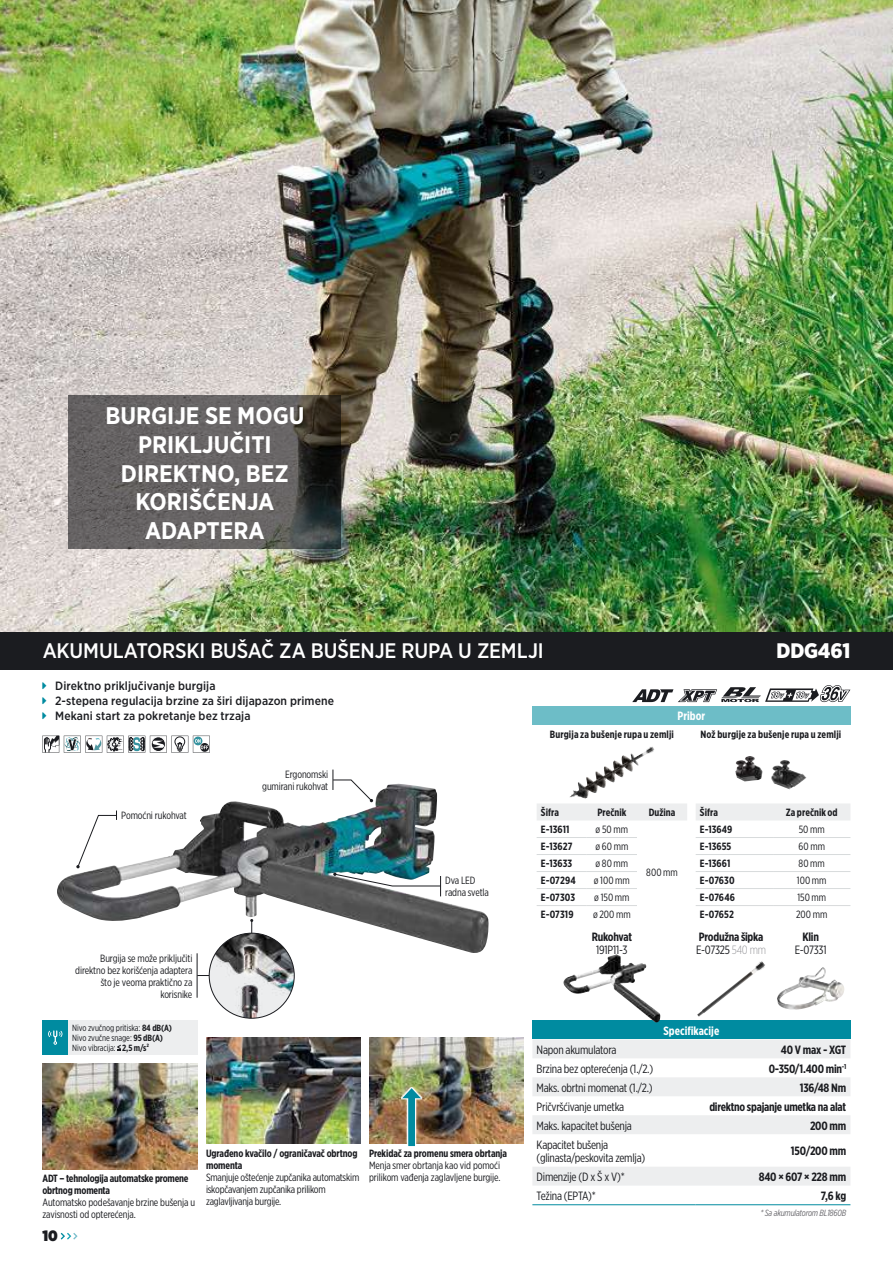
<style>
.page{position:relative;width:893px;height:1263px;background:#fff}
.page>*{position:absolute;margin:0;border:0;box-sizing:border-box;transform-origin:0 0}
.t1{font:700 24px/28.8px "Gotham Narrow";color:#fff;text-align:center}
.t2{font:500 21px "Gotham Narrow";letter-spacing:-.005em;color:#fff}
.t3{font:900 21px "Gotham Narrow";letter-spacing:-.01em;color:#fff}
.t4{font:900 15px "Gotham Narrow";color:#1b1c20}
.t5{font:12px/13.5px "Gotham X Narrow";letter-spacing:-.02em;color:#1b1c20}
.t6{font:700 12px/13.5px "Gotham X Narrow";letter-spacing:-.02em;color:#1b1c20}
.t7{font:500 12px/15px "Gotham Narrow";letter-spacing:.005em;color:#1b1c20}
.t8{font:700 12px "Gotham X Narrow";color:#fff}
.t9{font:10.5px/12px "Gotham X Narrow";letter-spacing:-.01em;color:#1b1c20}
.t10{font:700 10.5px/12px "Gotham X Narrow";color:#1b1c20}
.t11{font:700 10.5px/12px "Gotham X Narrow";letter-spacing:-.02em;color:#1b1c20}
.t12{font:9px/9.8px "Gotham X Narrow";letter-spacing:-.01em;color:#1b1c20}
.t13{font:italic 9px "Gotham X Narrow";letter-spacing:-.02em;color:#68676c}
.s1{font-weight:400}
.s2{font-weight:300;color:#98989c}
.s3{font-weight:700}
</style>
<div class="page">
<div style="left:0;top:631px;width:893px;height:39px;background:#1b1c20"></div>
<img style="left:0;top:0;width:892px;height:631px">
<img style="left:57px;top:784px;width:432px;height:169px">
<img style="left:369px;top:1037px;width:155px;height:107px">
<img style="left:206px;top:1037px;width:155px;height:107px">
<img style="left:43px;top:1063px;width:154px;height:106px">
<div style="left:43px;top:1020px;width:25px;height:34px;background:#008ba0"></div>
<div style="left:68px;top:1020px;width:129px;height:34px;background:#edeeef"></div>
<svg style="left:48px;top:1030px;width:15px;height:15px"></svg>
<svg style="left:117px;top:1045px;width:4px;height:6px"></svg>
<div style="left:532px;top:1020px;width:318px;height:19px;background:#008ba0"></div>
<svg style="left:532px;top:1039px;width:318px;height:146px;fill:#f3f3f4"></svg>
<hr style="left:532px;top:1204px;width:164px;height:1px;background:#008ba0">
<hr style="left:696px;top:1204px;width:154px;height:1px;background:#008ba0">
<svg style="left:401px;top:1087px;width:21px;height:60px"></svg>
<div style="left:408px;top:1095px;width:7px;height:51px;background:#008ba0"></div>
<svg style="left:402px;top:1088px;width:19px;height:10px"></svg>
<img style="left:209px;top:933px;width:85px;height:85px;border-radius:43px">
<svg style="left:250px;top:919px;width:3px;height:14px"></svg>
<svg style="left:892px;top:0;width:1px;height:631px"></svg>
<svg style="left:69px;top:395px;width:272px;height:154px;background:#5c5a59"></svg>
<svg style="left:42px;top:736px;width:168px;height:17px"></svg>
<svg style="left:333px;top:769px;width:40px;height:33px"></svg>
<hr style="left:197px;top:953px;width:1px;height:45px;background:#1b1c20">
<svg style="left:76px;top:810px;width:41px;height:58px"></svg>
<svg style="left:333px;top:872px;width:108px;height:24px"></svg>
<div style="left:532px;top:706px;width:318px;height:19px;background:#6dbdc7"></div>
<img style="left:570px;top:747px;width:82px;height:51px">
<img style="left:735px;top:756px;width:71px;height:33px">
<div style="left:537px;top:804px;width:150px;height:16px;background:#edeeef"></div>
<hr style="left:587px;top:837px;width:50px;height:1px;background:#d8dbdc">
<hr style="left:587px;top:854px;width:50px;height:1px;background:#d8dbdc">
<hr style="left:587px;top:871px;width:50px;height:1px;background:#d8dbdc">
<hr style="left:587px;top:888px;width:50px;height:1px;background:#d8dbdc">
<hr style="left:587px;top:905px;width:50px;height:1px;background:#d8dbdc">
<hr style="left:537px;top:837px;width:50px;height:1px;background:#d8dbdc">
<hr style="left:537px;top:854px;width:50px;height:1px;background:#d8dbdc">
<hr style="left:537px;top:888px;width:50px;height:1px;background:#d8dbdc">
<hr style="left:537px;top:905px;width:50px;height:1px;background:#d8dbdc">
<hr style="left:537px;top:871px;width:50px;height:1px;background:#d8dbdc">
<div style="left:696px;top:804px;width:154px;height:16px;background:#edeeef"></div>
<hr style="left:773px;top:837px;width:77px;height:1px;background:#d8dbdc">
<hr style="left:773px;top:854px;width:77px;height:1px;background:#d8dbdc">
<hr style="left:773px;top:871px;width:77px;height:1px;background:#d8dbdc">
<hr style="left:773px;top:888px;width:77px;height:1px;background:#d8dbdc">
<hr style="left:773px;top:905px;width:77px;height:1px;background:#d8dbdc">
<hr style="left:696px;top:837px;width:77px;height:1px;background:#d8dbdc">
<hr style="left:696px;top:854px;width:77px;height:1px;background:#d8dbdc">
<hr style="left:696px;top:888px;width:77px;height:1px;background:#d8dbdc">
<hr style="left:696px;top:905px;width:77px;height:1px;background:#d8dbdc">
<hr style="left:696px;top:871px;width:77px;height:1px;background:#d8dbdc">
<img style="left:564px;top:954px;width:96px;height:68px">
<img style="left:697px;top:961px;width:68px;height:56px">
<img style="left:777px;top:967px;width:67px;height:42px">
<svg style="left:632px;top:685px;width:218px;height:17px"></svg>
<svg style="left:61px;top:1233px;width:16px;height:6px"></svg>
<h1 class="t1" style="left:105px;top:401px;width:201px">BURGIJE SE MOGU<br>PRIKLJUČITI<br>DIREKTNO, BEZ<br>KORIŠĆENJA<br>ADAPTERA</h1>
<h2 class="t2" style="left:43px;top:637px;width:503px">AKUMULATORSKI BUŠAČ ZA BUŠENJE RUPA U ZEMLJI</h2>
<h2 class="t3" style="left:776px;top:637px;width:76px">DDG461</h2>
<p class="t7" style="left:55px;top:678px;width:280px">Direktno priključivanje burgija<br>2-stepena regulacija brzine za širi dijapazon primene<br>Mekani start za pokretanje bez trzaja</p>
<p class="t9" style="left:121px;top:809px;width:67px">Pomoćni rukohvat</p>
<p class="t9" style="left:75px;top:952px;width:119px;text-align:right">Burgija se može priključiti direktno bez korišćenja adaptera što je veoma praktično za korisnike</p>
<p class="t9" style="left:262px;top:768px;width:68px;text-align:right">Ergonomski gumirani rukohvat</p>
<p class="t9" style="left:445px;top:874px;width:45px">Dva LED radna svetla</p>
<p class="t8" style="left:678px;top:708px;width:29px">Pribor</p>
<p class="t10" style="left:550px;top:728px;width:126px">Burgija za bušenje rupa u zemlji</p>
<p class="t10" style="left:700px;top:728px;width:142px">Nož burgije za bušenje rupa u zemlji</p>
<p class="t10" style="left:541px;top:806px;width:20px">Šifra</p>
<p class="t10" style="left:597px;top:806px;width:31px">Prečnik</p>
<p class="t10" style="left:649px;top:806px;width:28px">Dužina</p>
<p class="t10" style="left:541px;top:823px;width:30px">E-13611</p>
<p class="t9" style="left:596px;top:823px;width:34px">ø 50 mm</p>
<p class="t9" style="left:646px;top:866px;width:33px">800 mm</p>
<p class="t10" style="left:541px;top:840px;width:33px">E-13627</p>
<p class="t9" style="left:595px;top:840px;width:34px">ø 60 mm</p>
<p class="t10" style="left:541px;top:857px;width:33px">E-13633</p>
<p class="t9" style="left:596px;top:857px;width:34px">ø 80 mm</p>
<p class="t10" style="left:541px;top:874px;width:36px">E-07294</p>
<p class="t9" style="left:594px;top:874px;width:38px">ø 100 mm</p>
<p class="t10" style="left:541px;top:891px;width:36px">E-07303</p>
<p class="t9" style="left:594px;top:891px;width:37px">ø 150 mm</p>
<p class="t10" style="left:541px;top:909px;width:34px">E-07319</p>
<p class="t9" style="left:593px;top:908px;width:39px">ø 200 mm</p>
<p class="t6" style="left:592px;top:930px;width:42px">Rukohvat</p>
<p class="t5" style="left:596px;top:943px;width:33px">191P11-3</p>
<p class="t10" style="left:700px;top:806px;width:20px">Šifra</p>
<p class="t10" style="left:786px;top:806px;width:53px">Za prečnik od</p>
<p class="t10" style="left:700px;top:823px;width:34px">E-13649</p>
<p class="t9" style="left:799px;top:823px;width:28px">50 mm</p>
<p class="t10" style="left:700px;top:840px;width:33px">E-13655</p>
<p class="t9" style="left:798px;top:840px;width:28px">60 mm</p>
<p class="t10" style="left:700px;top:857px;width:32px">E-13661</p>
<p class="t9" style="left:799px;top:857px;width:28px">80 mm</p>
<p class="t10" style="left:700px;top:874px;width:36px">E-07630</p>
<p class="t9" style="left:797px;top:874px;width:31px">100 mm</p>
<p class="t10" style="left:700px;top:891px;width:37px">E-07646</p>
<p class="t9" style="left:797px;top:891px;width:30px">150 mm</p>
<p class="t10" style="left:700px;top:909px;width:35px">E-07652</p>
<p class="t9" style="left:796px;top:908px;width:33px">200 mm</p>
<p class="t6" style="left:696px;top:930px;width:71px">Produžna šipka<br><span class="s1">E-07325</span> <span class="s2">540 mm</span></p>
<p class="t6" style="left:802px;top:930px;width:18px">Klin</p>
<p class="t5" style="left:795px;top:943px;width:33px">E-07331</p>
<p class="t12" style="left:72px;top:1023px;width:101px">Nivo zvučnog pritiska: <span class="s3">84 dB(A)<br></span>Nivo zvučne snage: <span class="s3">95 dB(A)<br></span>Nivo vibracija: <span class="s3">2,5 m/s²</span></p>
<p class="t8" style="left:663px;top:1023px;width:57px">Specifikacije</p>
<p class="t5" style="left:537px;top:1042px;width:81px">Napon akumulatora</p>
<p class="t6" style="left:781px;top:1043px;width:67px">40 V max - XGT</p>
<p class="t5" style="left:537px;top:1061px;width:118px">Brzina bez opterećenja (1./2.)</p>
<p class="t6" style="left:769px;top:1061px;width:79px">0-350/1.400 min<sup>-1</sup></p>
<p class="t5" style="left:537px;top:1080px;width:117px">Maks. obrtni momenat (1./2.)</p>
<p class="t6" style="left:800px;top:1080px;width:48px">136/48 Nm</p>
<p class="t5" style="left:537px;top:1099px;width:89px">Pričvršćivanje umetka</p>
<p class="t6" style="left:709px;top:1099px;width:138px">direktno spajanje umetka na alat</p>
<p class="t5" style="left:537px;top:1118px;width:97px">Maks. kapacitet bušenja</p>
<p class="t6" style="left:810px;top:1118px;width:38px">200 mm</p>
<p class="t5" style="left:537px;top:1137px;width:110px">Kapacitet bušenja (glinasta/peskovita zemlja)</p>
<p class="t6" style="left:791px;top:1144px;width:57px">150/200 mm</p>
<p class="t5" style="left:537px;top:1170px;width:90px">Dimenzije (D x Š x V)*</p>
<p class="t6" style="left:759px;top:1170px;width:89px">840 × 607 × 228 mm</p>
<p class="t5" style="left:537px;top:1189px;width:61px">Težina (EPTA)*</p>
<p class="t6" style="left:821px;top:1189px;width:27px">7,6 kg</p>
<p class="t13" style="left:760px;top:1208px;width:87px">* Sa akumulatorom BL1860B</p>
<p class="t10" style="left:206px;top:1147px;width:153px">Ugrađeno kvačilo / ograničavač obrtnog momenta</p>
<p class="t9" style="left:206px;top:1171px;width:155px">Smanjuje oštećenje zupčanika automatskim iskopčavanjem zupčanika prilikom zaglavljivanja burgije.</p>
<p class="t10" style="left:369px;top:1147px;width:140px">Prekidač za promenu smera obrtanja</p>
<p class="t9" style="left:369px;top:1159px;width:133px">Menja smer obrtanja kao vid pomoći prilikom vađenja zaglavljene burgije.</p>
<p class="t11" style="left:43px;top:1172px;width:148px">ADT – tehnologija automatske promene obrtnog momenta</p>
<p class="t9" style="left:43px;top:1196px;width:154px">Automatsko podešavanje brzine bušenja u zavisnosti od opterećenja.</p>
<h3 class="t4" style="left:43px;top:1225px;width:17px">10</h3>
</div>
